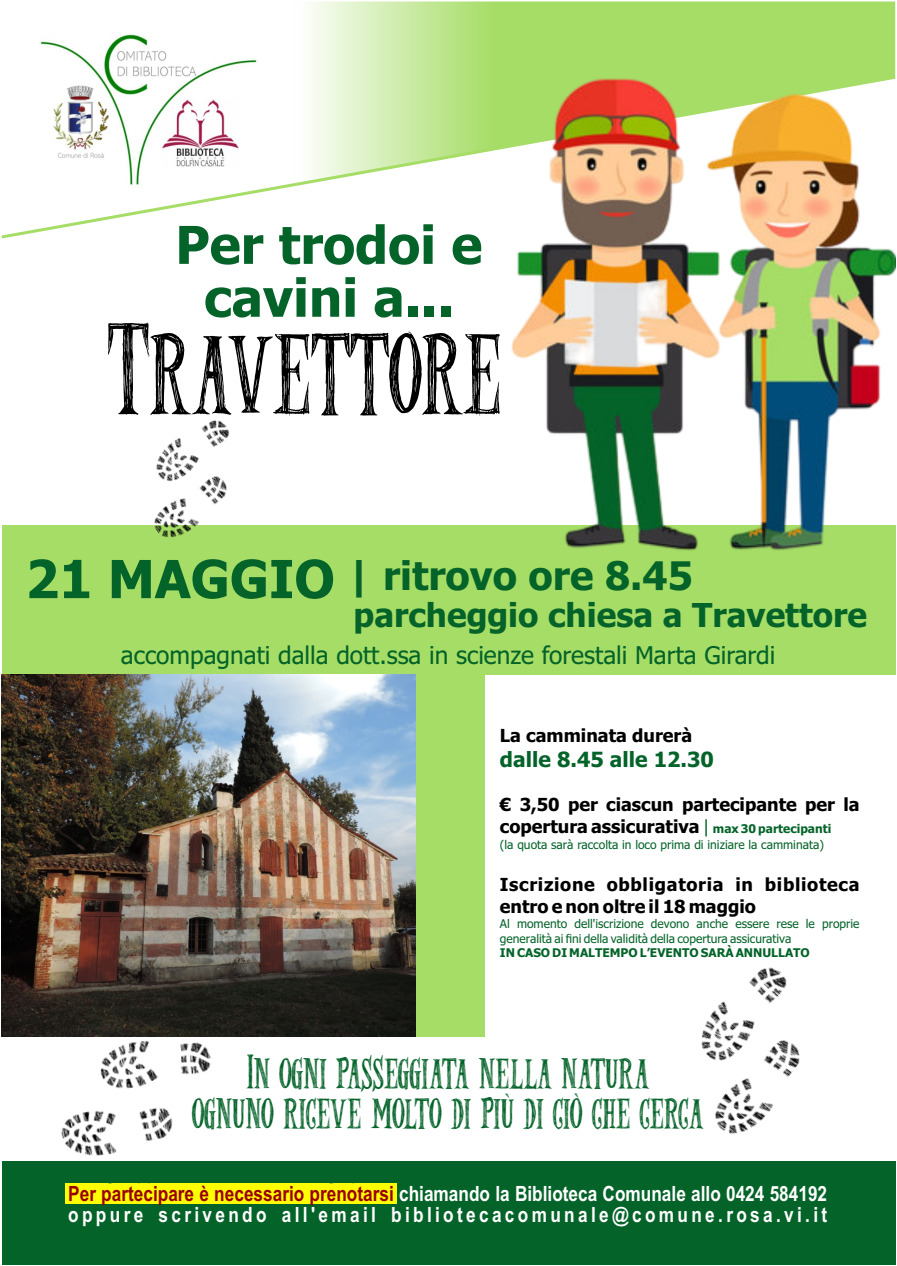
<style>
.page{position:relative;width:897px;height:1266px;background:#fff}
.page>*{position:absolute;margin:0;border:0;box-sizing:border-box;transform-origin:0 0}
.t1{font:64.05px "Les Mysteresde Paris";color:#000}
.t2{font:700 52.2px/52.9px "Tahoma";color:#046329;text-align:center}
.t3{font:700 39.45px "Tahoma";color:#046329}
.t4{font:700 33px "Tahoma";color:#046329}
.t5{font:24.45px "Tahoma";color:#046329}
.t6{font:23.85px/39.5px "Les Mysteresde Paris";color:#046329;text-align:center}
.t7{font:700 21px/21.6px "Arial Narrow";color:#fff}
.t8{font:700 21px "Tahoma";color:#046329}
.t9{font:700 18px/21.8px "Tahoma";color:#000}
.t10{font:700 18px/21.8px "Tahoma";letter-spacing:.035em;color:#000}
.t11{font:12px/14.5px "Tahoma";color:#046329}
.t12{font:700 12px "Tahoma";color:#046329}
.s1{font-size:52.5px}
.s2{font-weight:400;color:#046329}
.s3{font-size:12px;color:#046329}
.s4{color:#900}
</style>
<div class="page">
<div style="left:2px;top:1161px;width:893px;height:103px;background:#046329"></div>
<div style="left:2px;top:526px;width:893px;height:149px;background:#a6dd66"></div>
<div style="left:65px;top:1183px;width:331px;height:21px;background:#ff0"></div>
<svg style="left:310px;top:2px;width:585px;height:72px;background:#b6e382"></svg>
<svg style="left:1px;top:74px;width:895px;height:165px"></svg>
<img style="left:2px;top:675px;width:414px;height:361px">
<img style="left:430px;top:51px;width:465px;height:500px">
<img style="left:105px;top:420px;width:172px;height:118px">
<img style="left:701px;top:967px;width:99px;height:167px">
<img style="left:43px;top:1004px;width:184px;height:152px">
<div style="left:416px;top:671px;width:68px;height:365px;background:#a6dd66"></div>
<img style="left:31px;top:34px;width:235px;height:153px">
<h2 class="t2" style="left:175px;top:223px;width:308px">Per trodoi e cavini a...</h2>
<h1 class="t1" style="left:108px;top:348px;width:395px">Travettore</h1>
<h3 class="t3" style="left:26px;top:560px;width:668px"><span class="s1">21 MAGGIO</span> | ritrovo ore 8.45</h3>
<h3 class="t4" style="left:353px;top:602px;width:515px">parcheggio chiesa a Travettore</h3>
<h3 class="t5" style="left:121px;top:645px;width:656px">accompagnati dalla dott.ssa in scienze forestali Marta Girardi</h3>
<h3 class="t9" style="left:500px;top:726px;width:194px">La camminata durerà</h3>
<h3 class="t8" style="left:500px;top:751px;width:215px">dalle 8.45 alle 12.30</h3>
<h3 class="t9" style="left:500px;top:795px;width:361px">€ 3,50 per ciascun partecipante per la copertura assicurativa <span class="s2">|</span> <span class="s3">max 30 partecipanti</span></h3>
<p class="t11" style="left:500px;top:838px;width:325px">(la quota sarà raccolta in loco prima di iniziare la camminata)</p>
<h3 class="t10" style="left:500px;top:875px;width:361px">Iscrizione obbligatoria in biblioteca entro e non oltre il 18 maggio</h3>
<p class="t11" style="left:500px;top:918px;width:361px">Al momento dell'iscrizione devono anche essere rese le proprie generalità ai fini della validità della copertura assicurativa</p>
<p class="t12" style="left:500px;top:948px;width:311px">IN CASO DI MALTEMPO L’EVENTO SARÀ ANNULLATO</p>
<h3 class="t6" style="left:192px;top:1058px;width:512px">In ogni passeggiata nella natura<br>ognuno riceve molto di più di ciò che cerca</h3>
<h3 class="t7" style="left:68px;top:1184px;width:760px"><span class="s4">Per partecipare è necessario prenotarsi</span> chiamando la Biblioteca Comunale allo 0424 584192 oppure scrivendo all'email bibliotecacomunale@comune.rosa.vi.it</h3>
</div>
